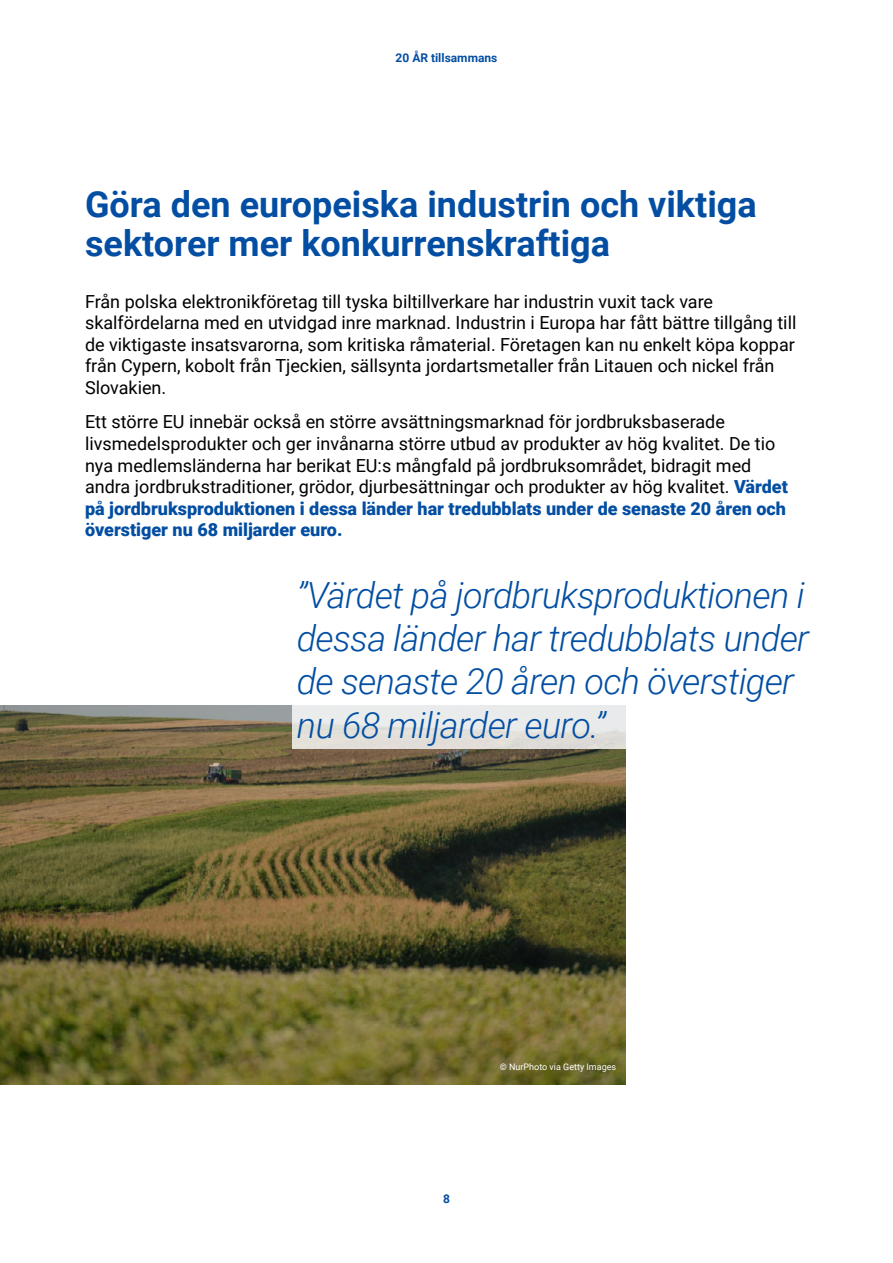
<style>
.page{position:relative;width:893px;height:1263px;background:#fff}
.page>*{position:absolute;margin:0;border:0;box-sizing:border-box;transform-origin:0 0}
.t1{font:italic 300 36px/43.2px "Roboto";letter-spacing:-.02em;color:#034ea2}
.Title_3__H3{font:700 36px/39px "Roboto";color:#034ea2}
.Body_text{font:18px/21.6px "Roboto";color:#000}
.t2{font:700 12px "Roboto";color:#034ea2}
.t3{font:9px "Roboto";color:#fff}
.s1{font-weight:900;color:#034ea2}
</style>
<div class="page">
<img style="left:0;top:706px;width:625px;height:378px">
<svg style="left:292px;top:705px;width:334px;height:44px;fill:#e9eaeb"></svg>
<p class="t2" style="left:396px;top:50px;width:103px">20 ÅR tillsammans</p>
<h3 class="Title_3__H3" style="left:85px;top:184px;width:673px">Göra den europeiska industrin och viktiga sektorer mer konkurrenskraftiga</h3>
<p class="Body_text" style="left:85px;top:290px;width:713px">Från polska elektronikföretag till tyska biltillverkare har industrin vuxit tack vare skalfördelarna med en utvidgad inre marknad. Industrin i Europa har fått bättre tillgång till de viktigaste insatsvarorna, som kritiska råmaterial. Företagen kan nu enkelt köpa koppar från Cypern, kobolt från Tjeckien, sällsynta jordartsmetaller från Litauen och nickel från Slovakien.</p>
<p class="Body_text" style="left:85px;top:411px;width:704px">Ett större EU innebär också en större avsättningsmarknad för jordbruksbaserade livsmedelsprodukter och ger invånarna större utbud av produkter av hög kvalitet. De tio nya medlemsländerna har berikat EU:s mångfald på jordbruksområdet, bidragit med andra jordbrukstraditioner, grödor, djurbesättningar och produkter av hög kvalitet. <span class="s1">Värdet på jordbruksproduktionen i dessa länder har tredubblats under de senaste 20 åren och överstiger nu 68 miljarder euro.</span></p>
<h1 class="t1" style="left:297px;top:572px;width:514px">”Värdet på jordbruksproduktionen i dessa länder har tredubblats under de senaste 20 åren och överstiger nu 68 miljarder euro.”</h1>
<p class="t2" style="left:443px;top:1190px;width:8px">8</p>
<p class="t3" style="left:500px;top:1060px;width:118px">© NurPhoto via Getty Images</p>
</div>
